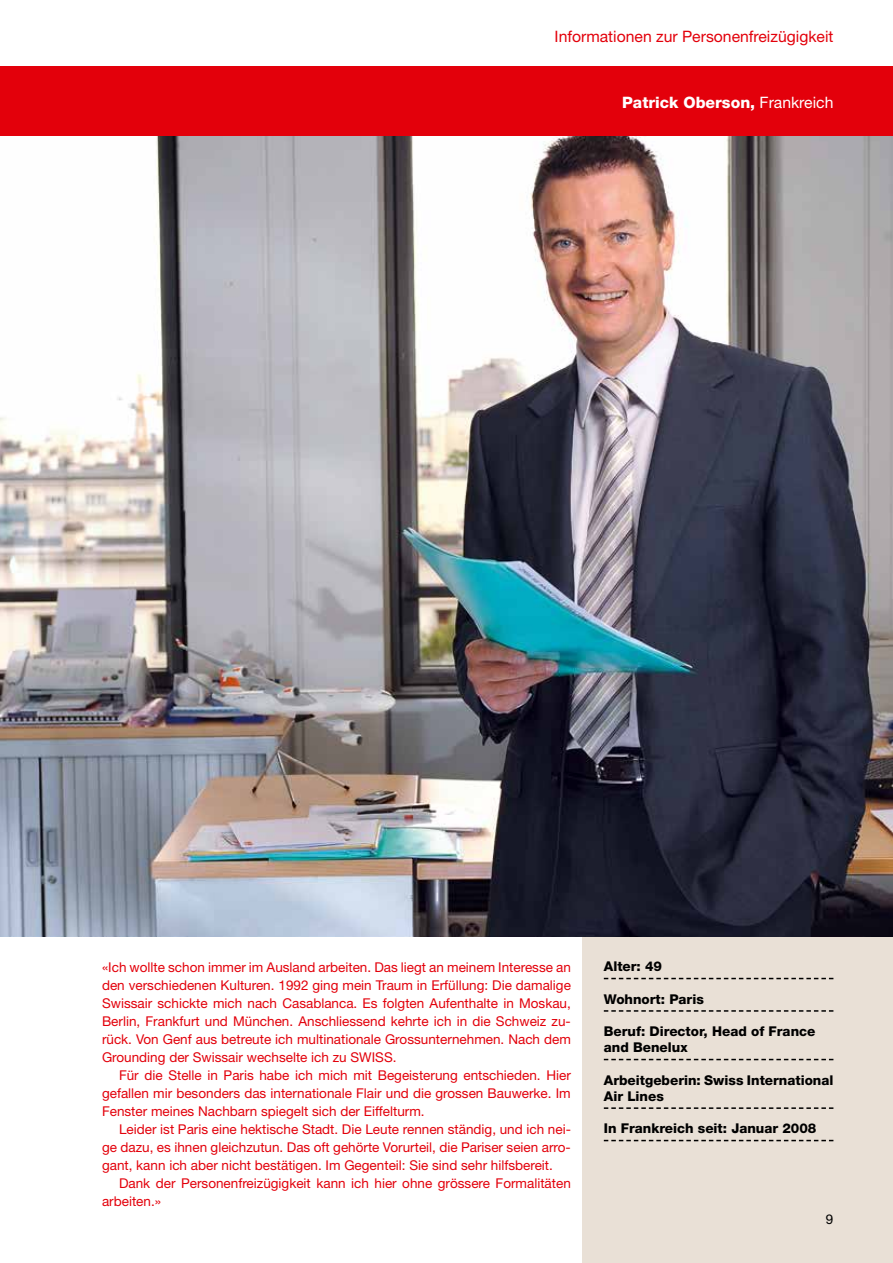
<style>
.page{position:relative;width:893px;height:1263px;background:#fff}
.page>*{position:absolute;margin:0;border:0;box-sizing:border-box;transform-origin:0 0}
.t1{font:15.75px "Helvetica Neue";color:#e3000b}
.t2{font:800 15.75px "Helvetica Neue";color:#fff}
.t3{font:13.5px/18px "Helvetica Neue";color:#e3000b;text-align:justify}
.t4{font:800 13.5px/16.2px "Helvetica Neue";color:#000}
.t5{font:13.5px "Helvetica Neue";color:#000}
.s1{font-weight:400}
</style>
<div class="page">
<div style="left:583px;top:936px;width:310px;height:327px;background:#e9e0d6"></div>
<img style="left:0;top:136px;width:893px;height:800px">
<div style="left:0;top:67px;width:893px;height:69px;background:#e3000b"></div>
<svg style="left:604px;top:978px;width:229px;height:1px"></svg>
<svg style="left:604px;top:1010px;width:229px;height:2px"></svg>
<svg style="left:604px;top:1059px;width:229px;height:1px"></svg>
<svg style="left:604px;top:1107px;width:229px;height:2px"></svg>
<svg style="left:604px;top:1140px;width:229px;height:1px"></svg>
<p class="t1" style="left:555px;top:27px;width:280px">Informationen zur Personenfreizügigkeit</p>
<p class="t2" style="left:622px;top:93px;width:213px">Patrick Oberson, <span class="s1">Frankreich</span></p>
<p class="t3" style="left:102px;top:958px;width:470px">«Ich wollte schon immer im Ausland arbeiten. Das liegt an meinem Interesse an den verschiedenen Kulturen. 1992 ging mein Traum in Erfüllung: Die damalige Swissair schickte mich nach Casablanca. Es folgten Aufenthalte in Moskau, Berlin, Frankfurt und München. Anschliessend kehrte ich in die Schweiz zu&shy;rück. Von Genf aus betreute ich multinationale Grossunternehmen. Nach dem Grounding der Swissair wechselte ich zu SWISS.</p>
<p class="t3" style="left:102px;top:1066px;width:470px;text-indent:17px">Für die Stelle in Paris habe ich mich mit Begeisterung entschieden. Hier gefallen mir besonders das internationale Flair und die grossen Bauwerke. Im Fenster meines Nachbarn spiegelt sich der Eiffelturm.</p>
<p class="t3" style="left:102px;top:1120px;width:470px;text-indent:17px">Leider ist Paris eine hektische Stadt. Die Leute rennen ständig, und ich nei&shy;ge dazu, es ihnen gleichzutun. Das oft gehörte Vorurteil, die Pariser seien arro&shy;gant, kann ich aber nicht bestätigen. Im Gegenteil: Sie sind sehr hilfsbereit.</p>
<p class="t3" style="left:102px;top:1174px;width:470px;text-indent:17px">Dank der Personenfreizügigkeit kann ich hier ohne grössere Formalitäten arbeiten.»</p>
<p class="t4" style="left:604px;top:958px;width:60px">Alter: 49</p>
<p class="t4" style="left:604px;top:991px;width:102px">Wohnort: Paris</p>
<p class="t4" style="left:604px;top:1023px;width:213px">Beruf: Director, Head of France and Benelux</p>
<p class="t4" style="left:604px;top:1072px;width:231px">Arbeitgeberin: Swiss International<br>Air Lines</p>
<p class="t4" style="left:604px;top:1120px;width:214px">In Frankreich seit: Januar 2008</p>
<p class="t5" style="left:826px;top:1211px;width:9px">9</p>
</div>
